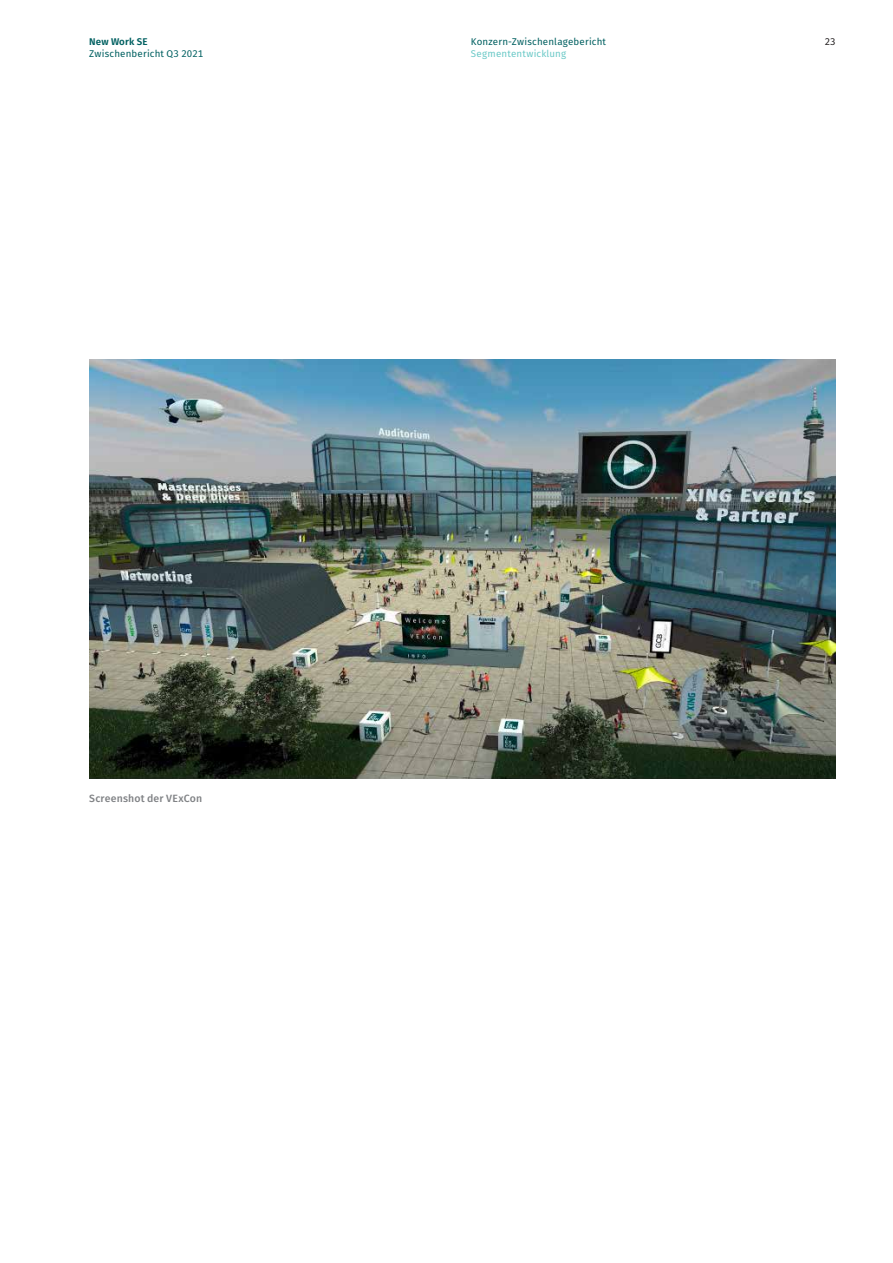
<style>
.page{position:relative;width:893px;height:1263px;background:#fff}
.page>*{position:absolute;margin:0;border:0;box-sizing:border-box;transform-origin:0 0}
.t1{font:500 10.5px "Fira Sans";letter-spacing:.015em;color:#808285}
.t2{font:9.75px "Fira Sans";letter-spacing:.015em;color:#006061}
.t3{font:9.75px "Fira Sans";letter-spacing:.015em;color:#6bc9c7}
.t4{font:600 9.75px "Fira Sans";letter-spacing:.015em;color:#006061}
.t5{font:9.75px "Fira Sans";color:#231f20}
</style>
<div class="page">
<img style="left:89px;top:359px;width:747px;height:419px">
<p class="t2" style="left:471px;top:34px;width:137px">Konzern-Zwischenlagebericht</p>
<p class="t3" style="left:471px;top:46px;width:97px">Segmententwicklung</p>
<p class="t4" style="left:89px;top:35px;width:60px">New Work SE</p>
<p class="t5" style="left:825px;top:34px;width:12px">23</p>
<p class="t2" style="left:89px;top:46px;width:115px">Zwischenbericht Q3 2021</p>
<p class="t1" style="left:89px;top:790px;width:114px">Screenshot der VExCon</p>
</div>
